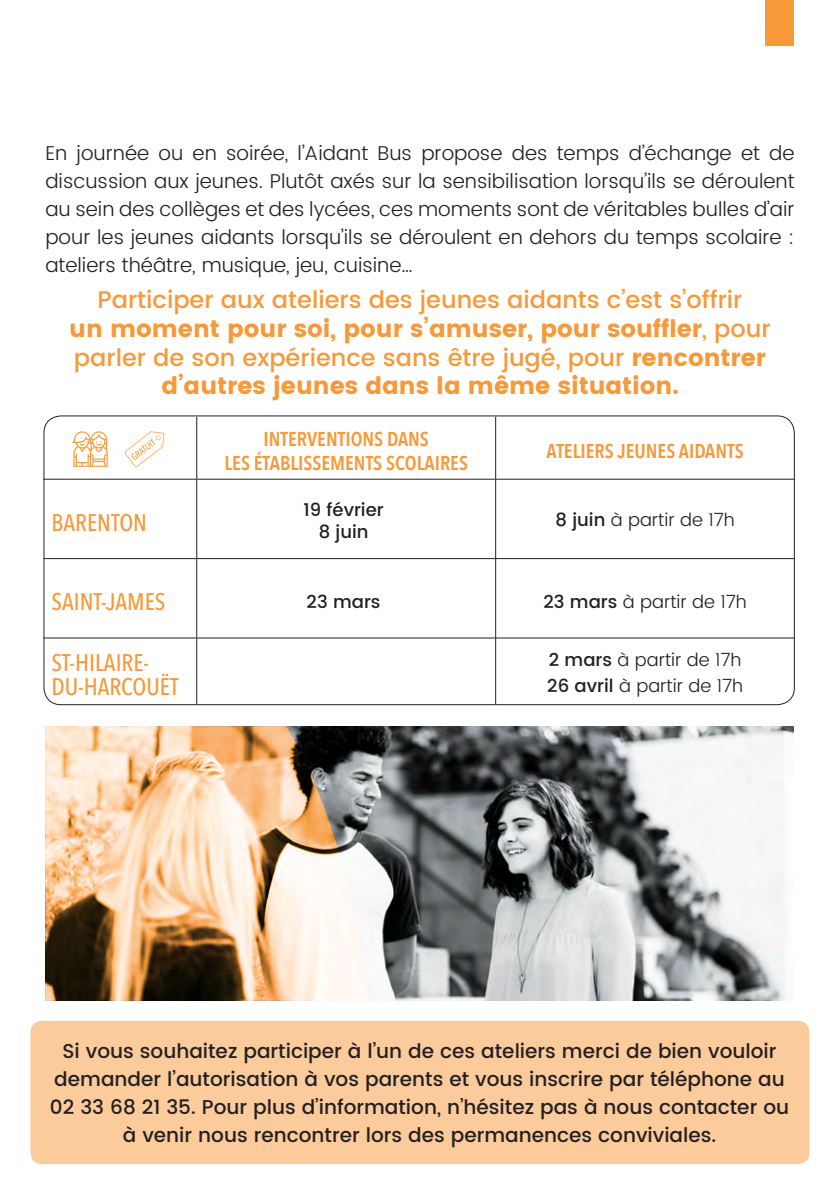
<style>
.page{position:relative;width:840px;height:1191px;background:#fff}
.page>*{position:absolute;margin:0;border:0;box-sizing:border-box;transform-origin:0 0}
.t1{font:500 24px/28.8px "Poppins";color:#f79839;text-align:center}
.t2{font:500 24px/24px "Avenir Next Condensed";color:#f79839}
.t3{font:300 20px/28px "Poppins";color:#231f20;text-align:justify}
.t4{font:500 20px/28px "Poppins";color:#231f20;text-align:center}
.t5{font:600 20px/24px "Avenir Next Condensed";color:#f79839;text-align:center}
.t6{font:300 18px "Poppins";color:#231f20}
.t7{font:500 18px "Poppins";color:#231f20}
.s1{font-weight:400}
.s2{font-weight:500}
</style>
<div class="page">
<div style="left:765px;top:0;width:28px;height:45px;background:#f79839"></div>
<hr style="left:196px;top:417px;width:1px;height:62px;background:#231f20">
<hr style="left:196px;top:479px;width:1px;height:79px;background:#231f20">
<hr style="left:196px;top:559px;width:1px;height:79px;background:#231f20">
<hr style="left:196px;top:638px;width:1px;height:66px;background:#231f20">
<hr style="left:43px;top:479px;width:154px;height:1px;background:#231f20">
<hr style="left:43px;top:558px;width:154px;height:1px;background:#231f20">
<hr style="left:197px;top:479px;width:298px;height:1px;background:#231f20">
<hr style="left:197px;top:558px;width:298px;height:1px;background:#231f20">
<hr style="left:495px;top:479px;width:299px;height:1px;background:#231f20">
<hr style="left:495px;top:558px;width:299px;height:1px;background:#231f20">
<hr style="left:495px;top:417px;width:1px;height:62px;background:#231f20">
<hr style="left:495px;top:479px;width:1px;height:79px;background:#231f20">
<hr style="left:495px;top:559px;width:1px;height:79px;background:#231f20">
<hr style="left:495px;top:638px;width:1px;height:66px;background:#231f20">
<hr style="left:43px;top:637px;width:154px;height:1px;background:#231f20">
<hr style="left:197px;top:637px;width:298px;height:1px;background:#231f20">
<hr style="left:495px;top:637px;width:299px;height:1px;background:#231f20">
<svg style="left:124px;top:431px;width:40px;height:36px"></svg>
<div style="left:30px;top:1020px;width:779px;height:144px;background:#fbcb9c;border-radius:11px"></div>
<img style="left:369px;top:726px;width:424px;height:274px">
<svg style="left:45px;top:726px;width:324px;height:274px;background:#cdb093"></svg>
<svg style="left:72px;top:431px;width:36px;height:36px"></svg>
<p class="t3" style="left:45px;top:139px;width:750px">En journée ou en soirée, l’Aidant Bus propose des temps d’échange et de discussion aux jeunes. Plutôt axés sur la sensibilisation lorsqu’ils se déroulent au sein des collèges et des lycées, ces moments sont de véritables bulles d’air pour les jeunes aidants lorsqu’ils se déroulent en dehors du temps scolaire : ateliers théâtre, musique, jeu, cuisine…</p>
<p class="t1" style="left:69px;top:286px;width:702px">Participer aux ateliers des jeunes aidants c’est s’offrir<br><span class="s1">un moment pour soi, pour s’amuser, pour souffler</span>, pour parler de son expérience sans être jugé, pour <span class="s1">rencontrer d’autres jeunes dans la même situation.</span></p>
<p class="t2" style="left:51px;top:510px;width:97px">BARENTON</p>
<p class="t2" style="left:51px;top:590px;width:115px">SAINT-JAMES</p>
<p class="t2" style="left:51px;top:650px;width:129px">ST-HILAIRE-<br>DU-HARCOUËT</p>
<p class="t5" style="left:224px;top:426px;width:245px">INTERVENTIONS DANS<br>LES ÉTABLISSEMENTS SCOLAIRES</p>
<p class="t7" style="left:303px;top:497px;width:82px">19 février</p>
<p class="t7" style="left:318px;top:518px;width:51px">8 juin</p>
<p class="t7" style="left:306px;top:589px;width:75px">23 mars</p>
<p class="t5" style="left:546px;top:438px;width:198px">ATELIERS JEUNES AIDANTS</p>
<p class="t6" style="left:555px;top:506px;width:181px"><span class="s2">8 juin</span> à partir de 17h</p>
<p class="t6" style="left:543px;top:589px;width:205px"><span class="s2">23 mars</span> à partir de 17h</p>
<p class="t6" style="left:548px;top:647px;width:194px"><span class="s2">2 mars</span> à partir de 17h</p>
<p class="t6" style="left:547px;top:673px;width:197px"><span class="s2">26 avril</span> à partir de 17h</p>
<p class="t4" style="left:50px;top:1038px;width:740px">Si vous souhaitez participer à l’un de ces ateliers merci de bien vouloir demander l’autorisation à vos parents et vous inscrire par téléphone au 02 33 68 21 35. Pour plus d’information, n’hésitez pas à nous contacter ou à venir nous rencontrer lors des permanences conviviales.</p>
</div>
